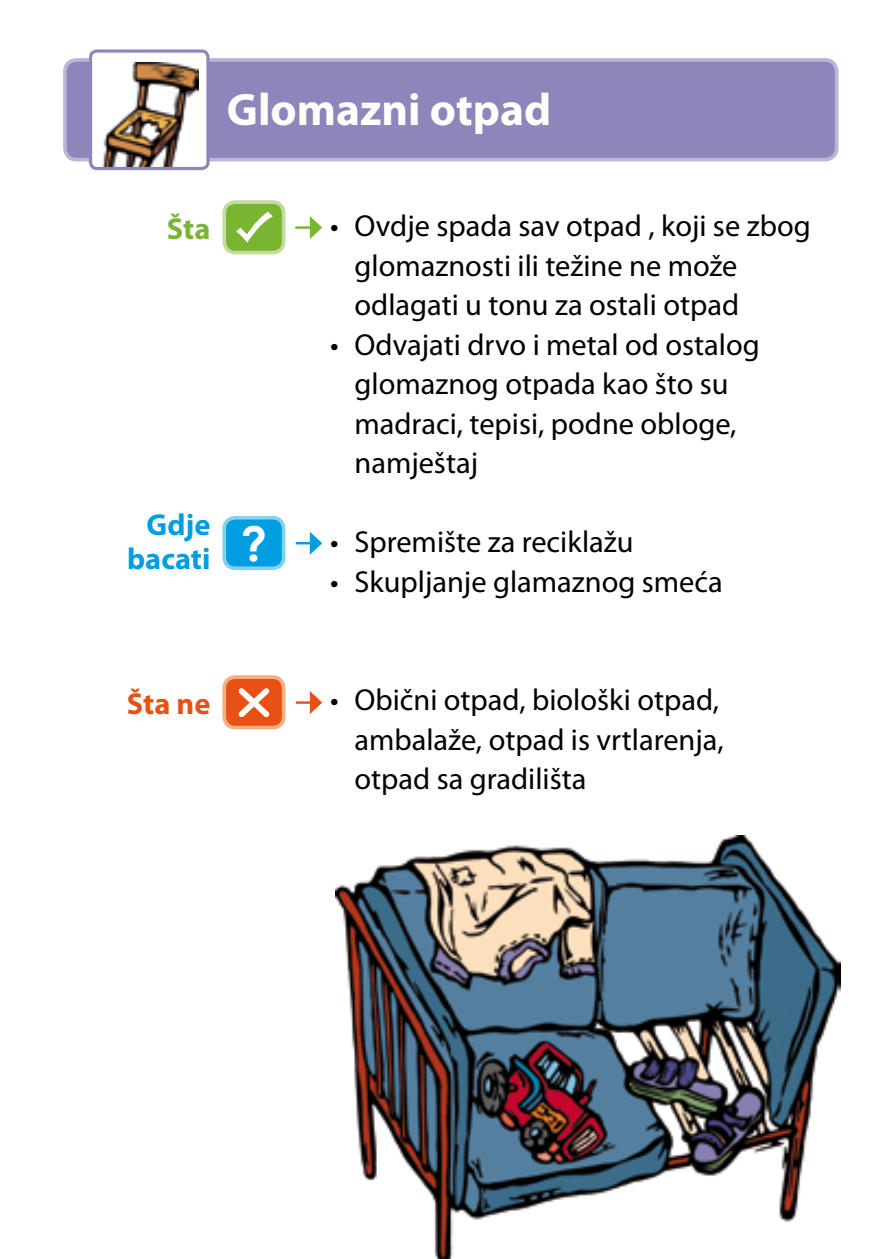
<style>
.page{position:relative;width:893px;height:1259px;background:#fff}
.page>*{position:absolute;margin:0;border:0;box-sizing:border-box;transform-origin:0 0}
.t1{font:700 47.1px "Century Gothic";color:#fff}
.t2{font:700 45.6px "Myriad Pro";color:#fff}
.t3{font:30.3px/39.6px "Myriad Pro";color:#000}
.t4{font:700 30.3px/33.3px "Myriad Pro";color:#009ee0;text-align:right}
.t5{font:700 30.3px "Myriad Pro";color:#e85113}
.t6{font:700 30.3px "Myriad Pro";color:#79b530}
</style>
<div class="page">
<div style="left:65px;top:60px;width:772px;height:100px;background:#9085ba;border-radius:12px"></div>
<div style="left:63px;top:58px;width:775px;height:103px;border:4px solid #bcb5d7;border-radius:12px"></div>
<div style="left:91px;top:51px;width:117px;height:117px;background:#fff;border-radius:6px"></div>
<img style="left:103px;top:62px;width:95px;height:104px">
<div style="left:89px;top:49px;width:121px;height:121px;border:3px solid #9085ba;border-radius:6px"></div>
<img style="left:335px;top:836px;width:506px;height:423px">
<div style="left:224px;top:518px;width:60px;height:50px;background:#009ee0;border-radius:11px"></div>
<div style="left:222px;top:516px;width:63px;height:54px;border:4px solid #84d0f0;border-radius:11px"></div>
<svg style="left:297px;top:532px;width:25px;height:23px"></svg>
<hr style="left:297px;top:701px;width:14px;height:3px;background:#e85113">
<svg style="left:310px;top:691px;width:12px;height:23px"></svg>
<div style="left:224px;top:677px;width:60px;height:50px;background:#e85113;border-radius:11px"></div>
<div style="left:222px;top:675px;width:63px;height:54px;border:4px solid #f6af81;border-radius:11px"></div>
<svg style="left:238px;top:688px;width:32px;height:30px"></svg>
<hr style="left:296px;top:226px;width:15px;height:3px;background:#79b530">
<svg style="left:310px;top:216px;width:12px;height:23px"></svg>
<div style="left:224px;top:202px;width:60px;height:51px;background:#79b530;border-radius:11px"></div>
<div style="left:222px;top:200px;width:63px;height:54px;border:4px solid #c4db9e;border-radius:11px"></div>
<svg style="left:236px;top:212px;width:37px;height:31px"></svg>
<h2 class="t2" style="left:227px;top:80px;width:326px">Glomazni otpad</h2>
<p class="t6" style="left:167px;top:209px;width:45px">Šta</p>
<p class="t4" style="left:127px;top:507px;width:85px">Gdje bacati</p>
<h1 class="t1" style="left:241px;top:514px;width:28px">?</h1>
<p class="t3" style="left:354px;top:205px;width:458px;text-indent:-24px">• Ovdje spada sav otpad , koji se zbog glomaznosti ili težine ne može odlagati u tonu za ostali otpad</p>
<p class="t3" style="left:354px;top:324px;width:407px;text-indent:-24px">• Odvajati drvo i metal od ostalog glomaznog otpada kao što su madraci, tepisi, podne obloge, namještaj</p>
<p class="t3" style="left:330px;top:522px;width:305px">• Spremište za reciklažu</p>
<p class="t3" style="left:330px;top:561px;width:394px">• Skupljanje glamaznog smeća</p>
<p class="t5" style="left:127px;top:684px;width:85px">Šta ne</p>
<p class="t3" style="left:354px;top:680px;width:371px;text-indent:-24px">• Obični otpad, biološki otpad, ambalaže, otpad is vrtlarenja, otpad sa gradilišta</p>
</div>
